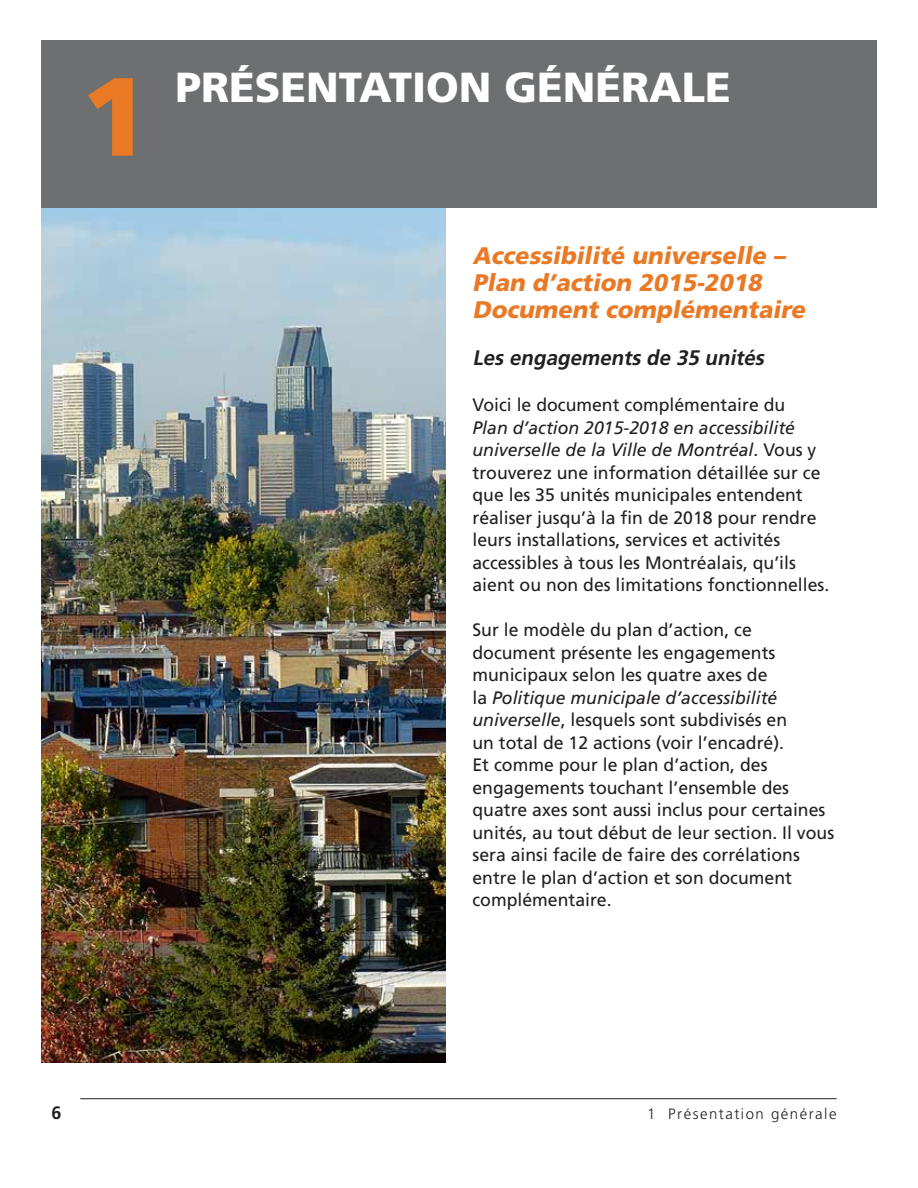
<style>
.page{position:relative;width:918px;height:1188px;background:#fff}
.page>*{position:absolute;margin:0;border:0;box-sizing:border-box;transform-origin:0 0}
.t1{font:900 111px "Frutiger";color:#e97924}
.t2{font:900 42px "Frutiger";color:#fff}
.t3{font:italic 900 24px/27px "Frutiger";color:#e97924}
.t4{font:italic 700 21px "Frutiger";color:#231f20}
.t5{font:18px/22.5px "Frutiger";color:#231f20}
.t6{font:700 18px "Frutiger";color:#231f20}
.t7{font:300 15px "Frutiger";letter-spacing:.1em;color:#231f20}
.s1{font-style:italic}
</style>
<div class="page">
<hr style="left:80px;top:1098px;width:757px;height:1px;background:#231f20">
<img style="left:41px;top:208px;width:405px;height:855px">
<div style="left:41px;top:40px;width:836px;height:168px;background:#6d6f71"></div>
<h1 class="t1" style="left:81px;top:50px;width:69px">1</h1>
<h2 class="t2" style="left:176px;top:62px;width:557px">PRÉSENTATION GÉNÉRALE</h2>
<h3 class="t3" style="left:472px;top:242px;width:339px">Accessibilité universelle –<br>Plan d’action 2015-2018<br>Document complémentaire</h3>
<p class="t4" style="left:472px;top:345px;width:297px">Les engagements de 35 unités</p>
<p class="t5" style="left:472px;top:394px;width:314px">Voici le document complémentaire du</p>
<p class="t5" style="left:472px;top:416px;width:358px"><span class="s1">Plan d’action 2015-2018 en accessibilité universelle de la Ville de Montréal</span>. Vous y trouverez une information détaillée sur ce que les 35 unités municipales entendent réaliser jusqu’à la fin de 2018 pour rendre leurs installations, services et activités accessibles à tous les Montréalais, qu’ils aient ou non des limitations fonctionnelles.</p>
<p class="t5" style="left:472px;top:619px;width:363px">Sur le modèle du plan d’action, ce document présente les engagements municipaux selon les quatre axes de<br>la <span class="s1">Politique municipale d’accessibilité universelle</span>, lesquels sont subdivisés en<br>un total de 12 actions (voir l’encadré).<br>Et comme pour le plan d’action, des engagements touchant l’ensemble des quatre axes sont aussi inclus pour certaines unités, au tout début de leur section. Il vous sera ainsi facile de faire des corrélations entre le plan d’action et son document complémentaire.</p>
<p class="t6" style="left:52px;top:1102px;width:12px">6</p>
<p class="t7" style="left:647px;top:1105px;width:191px">1 Présentation générale</p>
</div>
